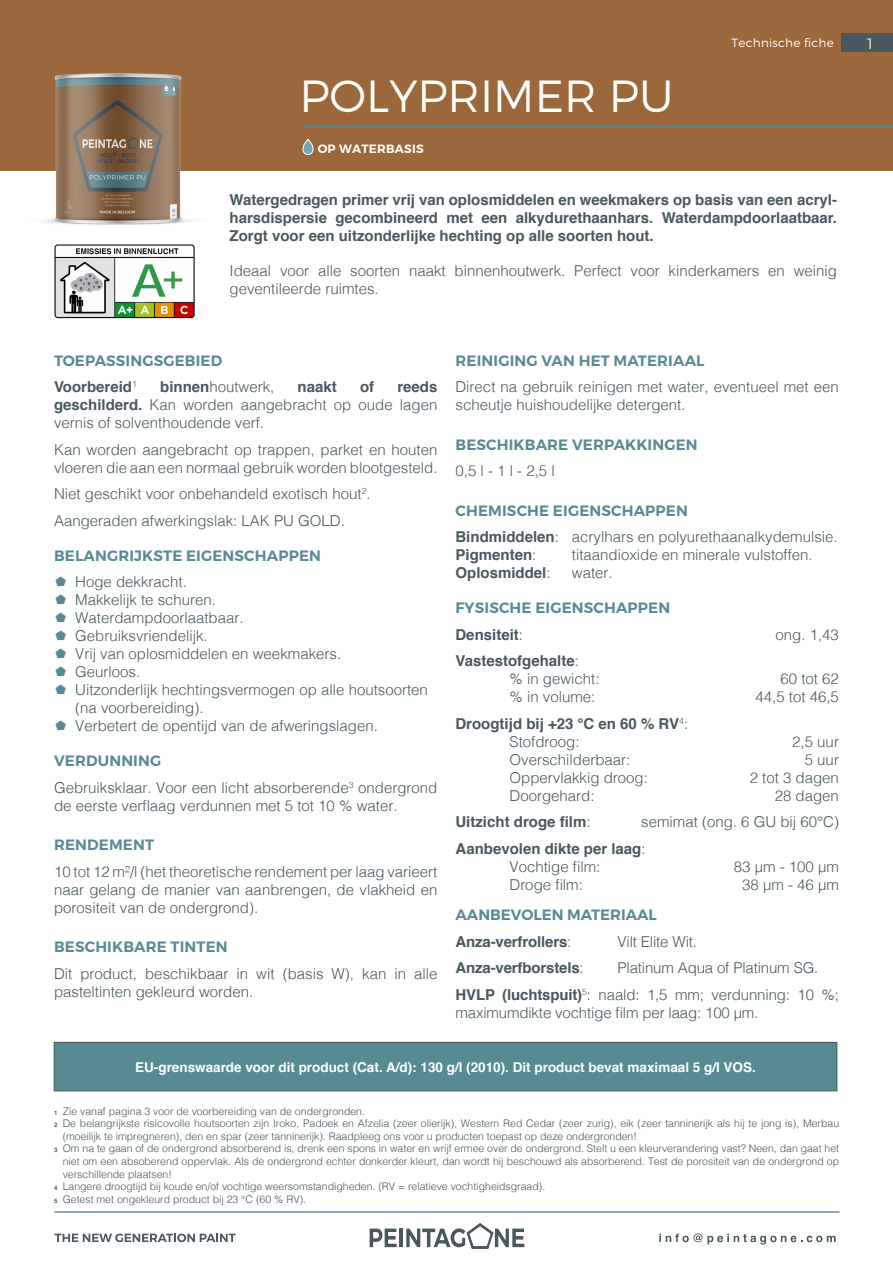
<style>
.page{position:relative;width:893px;height:1263px;background:#fff}
.page>*{position:absolute;margin:0;border:0;box-sizing:border-box;transform-origin:0 0}
.t1{font:300 45px "Montserrat";color:#fff}
.t2{font:300 15px/18px "Helvetica";color:#49585f}
.t3{font:700 15px/18px "Helvetica";color:#49585f}
.t4{font:600 15px "Montserrat";letter-spacing:.01em;color:#588a93}
.t5{font:15px "Montserrat";color:#fff}
.t6{font:700 13.5px "Helvetica";color:#fff}
.t7{font:300 12px "Montserrat";letter-spacing:.02em;color:#fff}
.t8{font:600 12px "Montserrat";letter-spacing:.02em;color:#fff}
.t9{font:300 10.5px "Helvetica";color:#49585f}
.s1{font-weight:700}
.s2{font-weight:300}
.s3{font-weight:700;font-size:6.15px}
</style>
<div class="page">
<div style="left:0;top:0;width:893px;height:171px;background:#9c673a"></div>
<hr style="left:304px;top:126px;width:589px;height:1px;background:#588a93">
<div style="left:841px;top:33px;width:52px;height:19px;background:#49585f"></div>
<svg style="left:302px;top:139px;width:12px;height:16px"></svg>
<img style="left:43px;top:73px;width:152px;height:204px">
<div style="left:54px;top:1042px;width:783px;height:49px;background:#588a93"></div>
<div style="left:54px;top:1042px;width:783px;height:49px;border:1px solid #49585f"></div>
<hr style="left:55px;top:1211px;width:784px;height:2px;background:#588a93">
<svg style="left:370px;top:1228px;width:27px;height:19px"></svg>
<hr style="left:399px;top:1228px;width:4px;height:19px;background:#49585f">
<svg style="left:406px;top:1223px;width:118px;height:25px"></svg>
<svg style="left:55px;top:1233px;width:181px;height:9px"></svg>
<svg style="left:659px;top:1233px;width:177px;height:11px"></svg>
<img style="left:54px;top:243px;width:140px;height:76px">
<h1 class="t1" style="left:299px;top:68px;width:376px">POLYPRIMER PU</h1>
<p class="t8" style="left:318px;top:141px;width:108px">OP WATERBASIS</p>
<p class="t7" style="left:732px;top:35px;width:104px">Technische fiche</p>
<p class="t3" style="left:230px;top:192px;width:609px;text-align:justify">Watergedragen primer vrij van oplosmiddelen en weekmakers op basis van een acryl&shy;harsdispersie gecombineerd met een alkydurethaanhars. Waterdampdoorlaatbaar.<br>Zorgt voor een uitzonderlijke hechting op alle soorten hout.</p>
<p class="t2" style="left:230px;top:263px;width:609px">Ideaal voor alle soorten naakt binnenhoutwerk. Perfect voor kinderkamers en weinig geventileerde ruimtes.</p>
<p class="t4" style="left:54px;top:351px;width:170px">TOEPASSINGSGEBIED</p>
<p class="t3" style="left:54px;top:379px;width:84px">Voorbereid<sup>1</sup></p>
<p class="t2" style="left:160px;top:379px;width:116px"><span class="s1">binnen</span>houtwerk,</p>
<p class="t3" style="left:298px;top:379px;width:41px">naakt</p>
<p class="t3" style="left:360px;top:379px;width:16px">of</p>
<p class="t2" style="left:54px;top:379px;width:385px;text-align:justify;text-indent:343px"><span class="s1">reeds geschilderd.</span> Kan worden aangebracht op oude lagen vernis of solventhoudende verf.</p>
<p class="t2" style="left:54px;top:441px;width:385px">Kan worden aangebracht op trappen, parket en houten vloeren die aan een normaal gebruik worden blootgesteld.</p>
<p class="t2" style="left:54px;top:482px;width:318px;line-height:26.5px">Niet geschikt voor onbehandeld exotisch hout<sup>2</sup>.<br>Aangeraden afwerkingslak: LAK PU GOLD.</p>
<p class="t4" style="left:54px;top:546px;width:268px">BELANGRIJKSTE EIGENSCHAPPEN</p>
<p class="t2" style="left:75px;top:574px;width:354px">Hoge dekkracht.<br>Makkelijk te schuren.<br>Waterdampdoorlaatbaar.<br>Gebruiksvriendelijk.<br>Vrij van oplosmiddelen en weekmakers.<br>Geurloos.<br>Uitzonderlijk hechtingsvermogen op alle houtsoorten (na voorbereiding).<br>Verbetert de opentijd van de afweringslagen.</p>
<p class="t4" style="left:54px;top:751px;width:109px">VERDUNNING</p>
<p class="t2" style="left:54px;top:780px;width:385px">Gebruiksklaar. Voor een licht absorberende<sup>3</sup> ondergrond de eerste verflaag verdunnen met 5 tot 10 % water.</p>
<p class="t4" style="left:54px;top:835px;width:102px">RENDEMENT</p>
<p class="t2" style="left:54px;top:864px;width:385px;text-align:justify">10 tot 12 m²/l (het theoretische rendement per laag varieert naar gelang de manier van aanbrengen, de vlakheid en porositeit van de ondergrond).</p>
<p class="t4" style="left:54px;top:937px;width:175px">BESCHIKBARE TINTEN</p>
<p class="t2" style="left:54px;top:966px;width:385px">Dit product, beschikbaar in wit (basis W), kan in alle pasteltinten gekleurd worden.</p>
<p class="t4" style="left:456px;top:351px;width:250px">REINIGING VAN HET MATERIAAL</p>
<p class="t2" style="left:455px;top:379px;width:385px">Direct na gebruik reinigen met water, eventueel met een scheutje huishoudelijke detergent.</p>
<p class="t4" style="left:456px;top:435px;width:244px">BESCHIKBARE VERPAKKINGEN</p>
<p class="t2" style="left:455px;top:463px;width:101px">0,5 l - 1 l - 2,5 l</p>
<p class="t4" style="left:456px;top:501px;width:234px">CHEMISCHE EIGENSCHAPPEN</p>
<p class="t2" style="left:455px;top:529px;width:384px"><span class="s1">Bindmiddelen</span>: acrylhars en polyurethaanalkydemulsie.<br><span class="s1">Pigmenten</span>:</p>
<p class="t2" style="left:572px;top:547px;width:242px">titaandioxide en minerale vulstoffen.</p>
<p class="t3" style="left:455px;top:565px;width:97px">Oplosmiddel<span class="s2">:</span></p>
<p class="t2" style="left:572px;top:565px;width:42px">water.</p>
<p class="t4" style="left:456px;top:598px;width:216px">FYSISCHE EIGENSCHAPPEN</p>
<p class="t3" style="left:455px;top:627px;width:69px">Densiteit<span class="s2">:</span></p>
<p class="t2" style="left:776px;top:627px;width:65px">ong. 1,43</p>
<p class="t3" style="left:509px;top:653px;width:92px;text-indent:-54px">Vastestofgehalte<span class="s2">:<br>% in gewicht:</span></p>
<p class="t2" style="left:781px;top:671px;width:60px">60 tot 62</p>
<p class="t2" style="left:509px;top:689px;width:87px">% in volume:</p>
<p class="t2" style="left:756px;top:689px;width:85px">44,5 tot 46,5</p>
<p class="t3" style="left:509px;top:716px;width:180px;text-indent:-54px">Droogtijd bij +23 °C en 60 % RV<sup>4</sup><span class="s2">:<br>Stofdroog:</span></p>
<p class="t2" style="left:792px;top:734px;width:48px">2,5 uur</p>
<p class="t2" style="left:509px;top:752px;width:122px">Overschilderbaar:</p>
<p class="t2" style="left:805px;top:752px;width:36px">5 uur</p>
<p class="t2" style="left:509px;top:770px;width:140px">Oppervlakkig droog:</p>
<p class="t2" style="left:750px;top:770px;width:91px">2 tot 3 dagen</p>
<p class="t2" style="left:509px;top:788px;width:87px">Doorgehard:</p>
<p class="t2" style="left:775px;top:788px;width:66px">28 dagen</p>
<p class="t3" style="left:455px;top:814px;width:137px">Uitzicht droge film<span class="s2">:</span></p>
<p class="t2" style="left:455px;top:810px;width:385px;line-height:26.5px;text-indent:186px">semimat (ong. 6 GU bij 60°C)<br><span class="s1">Aanbevolen dikte per laag</span>:</p>
<p class="t2" style="left:509px;top:859px;width:92px">Vochtige film:</p>
<p class="t2" style="left:734px;top:859px;width:107px">83 µm - 100 µm</p>
<p class="t2" style="left:509px;top:877px;width:75px">Droge film:</p>
<p class="t2" style="left:742px;top:877px;width:98px">38 µm - 46 µm</p>
<p class="t4" style="left:456px;top:906px;width:203px">AANBEVOLEN MATERIAAL</p>
<p class="t3" style="left:455px;top:934px;width:117px">Anza-verfrollers<span class="s2">:</span></p>
<p class="t2" style="left:617px;top:934px;width:81px">Vilt Elite Wit.</p>
<p class="t3" style="left:455px;top:960px;width:130px">Anza-verfborstels<span class="s2">:</span></p>
<p class="t2" style="left:455px;top:956px;width:385px;line-height:26.5px;text-indent:162px">Platinum Aqua of Platinum SG.<br><span class="s1">HVLP (luchtspuit)</span><sup>5</sup>: naald: 1,5 mm; verdunning: 10 %;</p>
<p class="t2" style="left:455px;top:1005px;width:304px">maximumdikte vochtige film per laag: 100 µm.</p>
<p class="t6" style="left:135px;top:1061px;width:622px">EU-grenswaarde voor dit product (Cat. A/d): 130 g/l (2010). Dit product bevat maximaal 5 g/l VOS.</p>
<p class="t9" style="left:54px;top:1106px;width:312px"><span class="s3">1</span> Zie vanaf pagina 3 voor de voorbereiding van de ondergronden.</p>
<p class="t9" style="left:54px;top:1119px;width:786px"><span class="s3">2</span> De belangrijkste risicovolle houtsoorten zijn Iroko, Padoek en Afzelia (zeer olierijk), Western Red Cedar (zeer zurig), eik (zeer tanninerijk als hij te jong is), Merbau</p>
<p class="t9" style="left:63px;top:1132px;width:576px">(moeilijk te impregneren), den en spar (zeer tanninerijk). Raadpleeg ons voor u producten toepast op deze ondergronden!</p>
<p class="t9" style="left:54px;top:1144px;width:786px"><span class="s3">3</span> Om na te gaan of de ondergrond absorberend is, drenk een spons in water en wrijf ermee over de ondergrond. Stelt u een kleurverandering vast? Neen, dan gaat het</p>
<p class="t9" style="left:63px;top:1157px;width:778px">niet om een absoberend oppervlak. Als de ondergrond echter donkerder kleurt, dan wordt hij beschouwd als absorberend. Test de porositeit van de ondergrond op</p>
<p class="t9" style="left:63px;top:1169px;width:111px">verschillende plaatsen!</p>
<p class="t9" style="left:54px;top:1182px;width:492px"><span class="s3">4</span> Langere droogtijd bij koude en/of vochtige weersomstandigheden. (RV = relatieve vochtigheidsgraad).</p>
<p class="t9" style="left:54px;top:1195px;width:253px"><span class="s3">5</span> Getest met ongekleurd product bij 23 °C (60 % RV).</p>
<p class="t5" style="left:867px;top:33px;width:7px">1</p>
</div>
